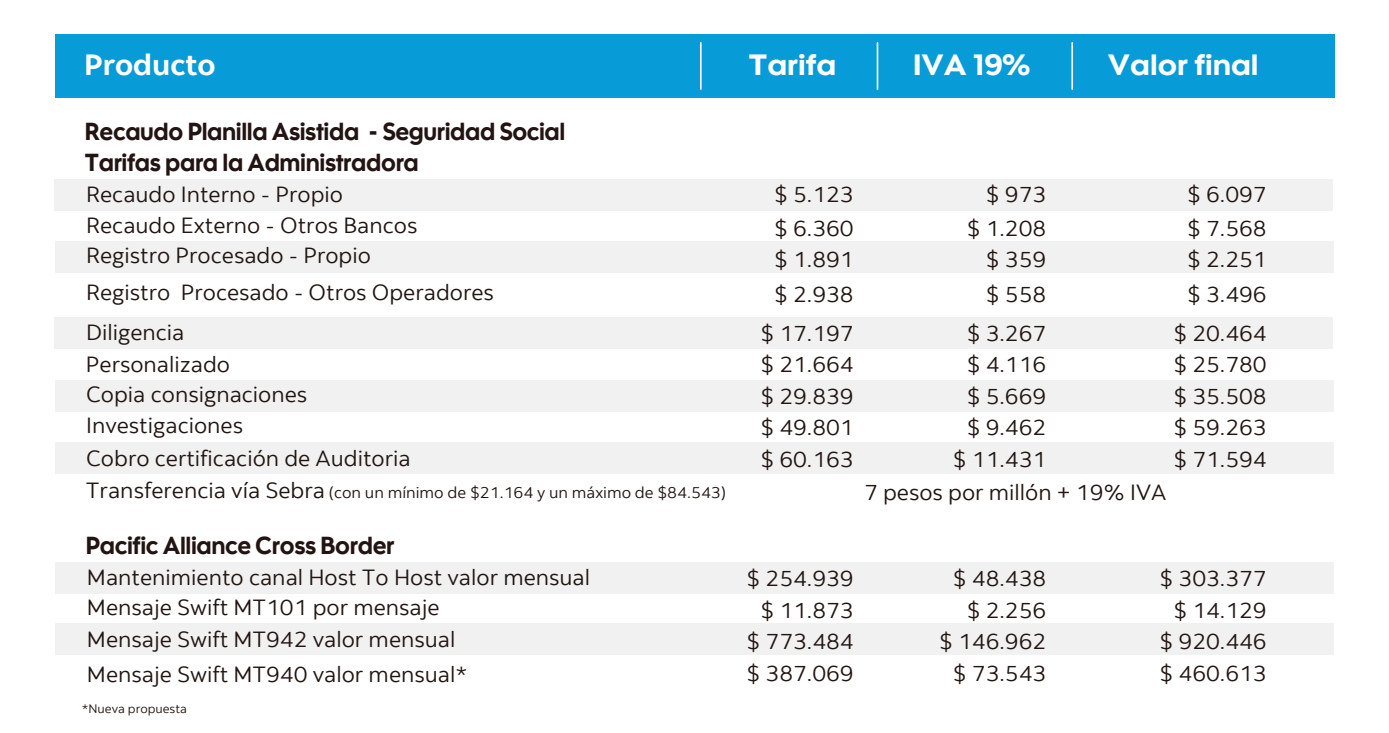
<style>
.page{position:relative;width:1389px;height:733px;background:#fff}
.page>*{position:absolute;margin:0;border:0;box-sizing:border-box;transform-origin:0 0}
.t1{font:29.22px "Scotia Headline";color:#fff;scale:1.05 1}
.t2{font:700 29.22px "Scotia";color:#fff;scale:1.05 1}
.t3{font:24.5px/31.2px "Scotia Headline";letter-spacing:-.015em;color:#221412;scale:.96 1}
.t4{font:21.88px/31.5px "Scotia";color:#201511;text-align:right;scale:1.05 1}
.t5{font:15.75px "Scotia";color:#201511;scale:1.05 1}
.t6{font:12.25px "Scotia";color:#201511;scale:1.05 1}
.s1{font-size:21.88px}
</style>
<div class="page">
<div style="left:55px;top:179px;width:1278px;height:31px;background:#f1f1f1"></div>
<div style="left:55px;top:241px;width:1278px;height:31px;background:#f1f1f1"></div>
<div style="left:55px;top:318px;width:1278px;height:31px;background:#f1f1f1"></div>
<div style="left:56px;top:380px;width:1278px;height:31px;background:#f1f1f1"></div>
<div style="left:56px;top:441px;width:1278px;height:31px;background:#f1f1f1"></div>
<div style="left:55px;top:34px;width:1279px;height:64px;background:#079cd8"></div>
<hr style="left:700px;top:43px;width:2px;height:46px;background:#fff">
<hr style="left:877px;top:43px;width:1px;height:46px;background:#fff">
<hr style="left:1071px;top:43px;width:2px;height:46px;background:#fff">
<div style="left:56px;top:561px;width:1278px;height:32px;background:#f1f1f1"></div>
<div style="left:56px;top:623px;width:1278px;height:31px;background:#f1f1f1"></div>
<h1 class="t2" style="left:84px;top:47px;width:127px">Producto</h1>
<h1 class="t1" style="left:749px;top:48px;width:85px">Tarifa</h1>
<h1 class="t1" style="left:913px;top:48px;width:113px">IVA 19%</h1>
<h1 class="t1" style="left:1108px;top:48px;width:145px">Valor final</h1>
<p class="t3" style="left:85px;top:116px;width:502px">Recaudo Planilla Asistida - Seguridad Social<br>Tarifas para la Administradora</p>
<p class="t4" style="left:86px;top:178px;width:246px">Recaudo Interno - Propio</p>
<p class="t4" style="left:774px;top:179px;width:77px;line-height:32.4px;text-align:justify">$ 5.123 $ 6.360 $ 1.891</p>
<p class="t4" style="left:774px;top:279px;width:77px">$ 2.938</p>
<p class="t4" style="left:86px;top:210px;width:317px">Recaudo Externo - Otros Bancos</p>
<p class="t4" style="left:86px;top:238px;width:390px;line-height:36.4px;text-align:left">Registro Procesado - Propio<br>Registro Procesado - Otros Operadores</p>
<p class="t4" style="left:967px;top:179px;width:77px;line-height:32.4px">$ 973 $ 1.208 $ 359</p>
<p class="t4" style="left:986px;top:279px;width:59px">$ 558</p>
<p class="t4" style="left:1187px;top:179px;width:77px;line-height:32.4px;text-align:justify">$ 6.097 $ 7.568 $ 2.251</p>
<p class="t4" style="left:1187px;top:279px;width:77px">$ 3.496</p>
<p class="t4" style="left:86px;top:317px;width:95px">Diligencia</p>
<p class="t4" style="left:86px;top:348px;width:139px">Personalizado</p>
<p class="t4" style="left:86px;top:378px;width:212px;text-align:left">Copia consignaciones<br>Investigaciones</p>
<p class="t4" style="left:86px;top:443px;width:311px">Cobro certificación de Auditoria</p>
<p class="t4" style="left:760px;top:317px;width:90px;text-align:justify">$ 17.197 $ 21.664 $ 29.839 $ 49.801 $ 60.163</p>
<p class="t4" style="left:953px;top:317px;width:90px">$ 3.267 $ 4.116 $ 5.669 $ 9.462 $ 11.431</p>
<p class="t4" style="left:1173px;top:317px;width:90px;text-align:justify">$ 20.464 $ 25.780 $ 35.508 $ 59.263 $ 71.594</p>
<p class="t5" style="left:86px;top:483px;width:611px"><span class="s1">Transferencia vía Sebra</span> (con un mínimo de $21.164 y un máximo de $84.543)</p>
<p class="t4" style="left:864px;top:477px;width:289px">7 pesos por millón + 19% IVA</p>
<p class="t3" style="left:86px;top:529px;width:323px">Pacific Alliance Cross Border</p>
<p class="t4" style="left:87px;top:563px;width:481px;line-height:29.8px;text-align:left">Mantenimiento canal Host To Host valor mensual<br>Mensaje Swift MT101 por mensaje</p>
<p class="t4" style="left:87px;top:623px;width:352px">Mensaje Swift MT942 valor mensual</p>
<p class="t4" style="left:87px;top:658px;width:364px">Mensaje Swift MT940 valor mensual*</p>
<p class="t6" style="left:82px;top:701px;width:102px">*Nueva propuesta</p>
<p class="t4" style="left:747px;top:562px;width:104px">$ 254.939 $ 11.873 $ 773.484 $ 387.069</p>
<p class="t4" style="left:939px;top:562px;width:104px">$ 48.438 $ 2.256<br>$ 146.962 $ 73.543</p>
<p class="t4" style="left:1160px;top:562px;width:104px">$ 303.377 $ 14.129 $ 920.446 $ 460.613</p>
</div>
